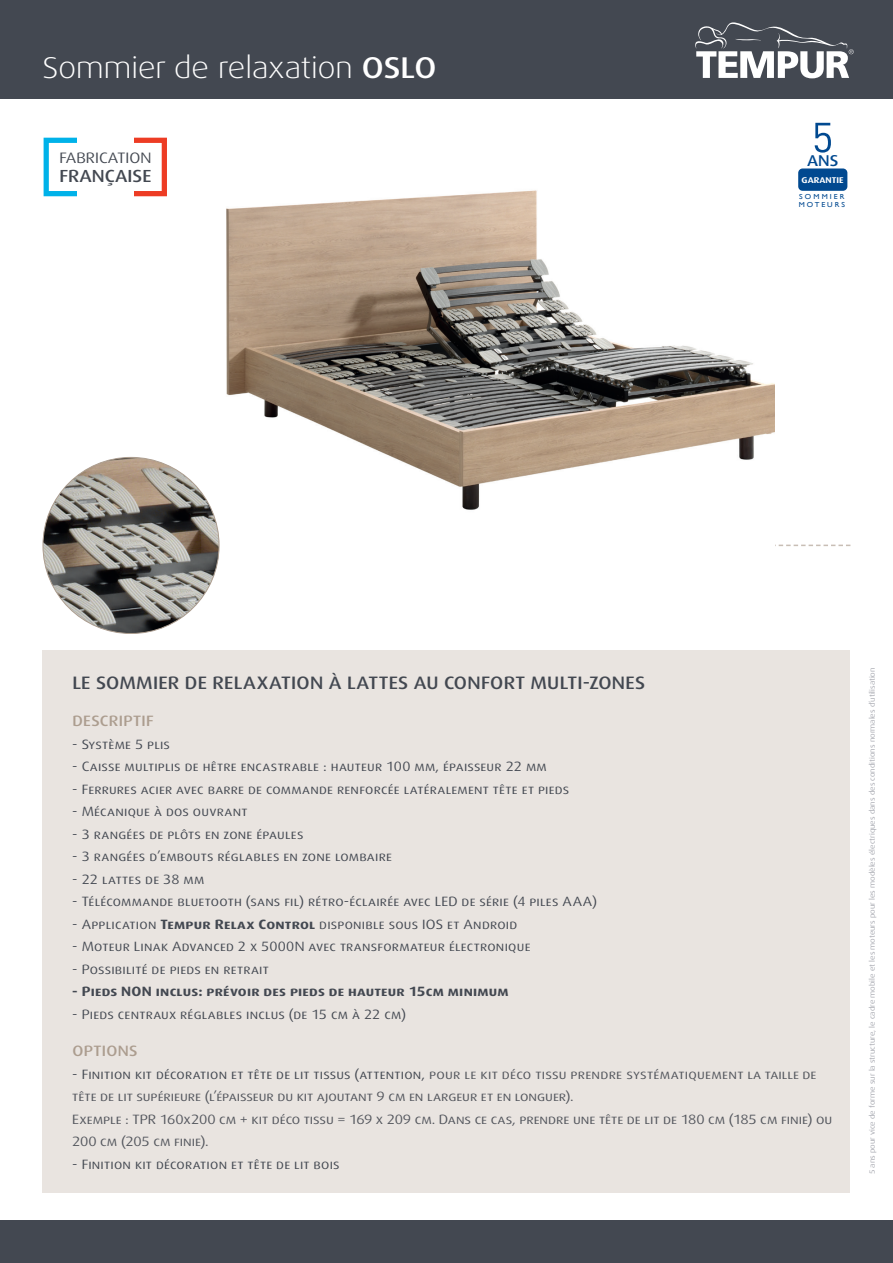
<style>
.page{position:relative;width:893px;height:1263px;background:#fff}
.page>*{position:absolute;margin:0;border:0;box-sizing:border-box;transform-origin:0 0}
.t1{font:300 expanded 30px "Dax OT";color:#fff}
.t2{font:500 expanded 18px "Dax OT";letter-spacing:.015em;color:#434851}
.t3{font:500 expanded 17.55px "Dax OT";color:#434851}
.t4{font:500 15.6px "Dax Wide";color:#014990}
.t5{font:expanded 15.15px "Dax OT";color:#434851}
.t6{font:500 expanded 15px "Dax OT";letter-spacing:.025em;color:#ac9d8f}
.t7{font:expanded 13.5px "Dax OT";letter-spacing:.015em;color:#434851}
.t8{font:expanded 13.5px/22.5px "Dax OT";color:#52555c}
.t9{font:700 expanded 13.5px "Dax OT";letter-spacing:.02em;color:#434851}
.t10{font:700 8.4px "Dax Wide";color:#fff}
.t11{font:expanded 7.5px "Dax OT";color:#a2a4ac}
.t12{font:7.2px/8.7px "Gill Sans";letter-spacing:.26em;color:#014990;scale:1.08 1}
.s1{font-weight:500}
.s2{font-weight:700}
.s3{color:#434851}
</style>
<div class="page">
<div style="left:0;top:1220px;width:893px;height:43px;background:#434851"></div>
<div style="left:0;top:0;width:893px;height:99px;background:#434851"></div>
<div style="left:43px;top:651px;width:807px;height:542px;background:#e9e4e0"></div>
<div style="left:798px;top:168px;width:49px;height:23px;background:#014990;border-radius:4px"></div>
<svg style="left:815px;top:123px;width:16px;height:30px"></svg>
<svg style="left:775px;top:545px;width:75px;height:1px"></svg>
<svg style="left:695px;top:22px;width:159px;height:56px"></svg>
<div style="left:44px;top:138px;width:47px;height:58px;border:5px solid #00b2e9"></div>
<div style="left:120px;top:138px;width:47px;height:58px;border:5px solid #ed3c24"></div>
<div style="left:77px;top:126px;width:56px;height:82px;background:#fff"></div>
<img style="left:202px;top:190px;width:572px;height:376px">
<img style="left:43px;top:457px;width:176px;height:176px;border-radius:88px">
<h1 class="t1" style="left:43px;top:48px;width:395px">Sommier de relaxation <span class="s1">OSLO</span></h1>
<p class="t5" style="left:59px;top:149px;width:94px">FABRICATION</p>
<p class="t3" style="left:59px;top:165px;width:93px">FRANÇAISE</p>
<p class="t4" style="left:807px;top:152px;width:33px">ANS</p>
<p class="t10" style="left:802px;top:175px;width:43px">GARANTIE</p>
<p class="t12" style="left:799px;top:192px;width:44px">SOMMIER<br>MOTEURS</p>
<h2 class="t2" style="left:72px;top:671px;width:574px">LE SOMMIER DE RELAXATION À LATTES AU CONFORT MULTI-ZONES</h2>
<p class="t6" style="left:72px;top:711px;width:83px">DESCRIPTIF</p>
<p class="t7" style="left:72px;top:735px;width:99px">- Système 5 plis</p>
<p class="t7" style="left:72px;top:758px;width:476px">- Caisse multiplis de hêtre encastrable : hauteur 100 mm, épaisseur 22 mm</p>
<p class="t7" style="left:72px;top:780px;width:498px">- Ferrures acier avec barre de commande renforcée latéralement tête et pieds</p>
<p class="t7" style="left:72px;top:803px;width:177px">- Mécanique à dos ouvrant</p>
<p class="t7" style="left:72px;top:825px;width:233px">- 3 rangées de plôts en zone épaules</p>
<p class="t7" style="left:72px;top:848px;width:321px">- 3 rangées d’embouts réglables en zone lombaire</p>
<p class="t7" style="left:72px;top:871px;width:133px">- 22 lattes de 38 mm</p>
<p class="t7" style="left:72px;top:893px;width:526px">- Télécommande bluetooth (sans fil) rétro-éclairée avec LED de série (4 piles AAA)</p>
<p class="t7" style="left:72px;top:916px;width:447px">- Application <span class="s2">Tempur Relax Control</span> disponible sous IOS et Android</p>
<p class="t7" style="left:72px;top:938px;width:460px">- Moteur Linak Advanced 2 x 5000N avec transformateur électronique</p>
<p class="t7" style="left:72px;top:961px;width:198px">- Possibilité de pieds en retrait</p>
<p class="t9" style="left:72px;top:983px;width:438px">- Pieds NON inclus: prévoir des pieds de hauteur 15cm minimum</p>
<p class="t7" style="left:72px;top:1006px;width:335px">- Pieds centraux réglables inclus (de 15 cm à 22 cm)</p>
<p class="t6" style="left:72px;top:1041px;width:67px">OPTIONS</p>
<p class="t8" style="left:72px;top:1063px;width:761px"><span class="s3">- Finition kit décoration et tête de lit tissus (attention,</span> pour le kit déco tissu prendre systématiquement la taille de tête de lit supérieure (l’épaisseur du kit ajoutant 9 cm en largeur et en longuer).<br>Exemple : TPR 160x200 cm + kit déco tissu = 169 x 209 cm. Dans ce cas, prendre une tête de lit de 180 cm (185 cm finie) ou 200 cm (205 cm finie).</p>
<p class="t7" style="left:72px;top:1155px;width:269px">- Finition kit décoration et tête de lit bois</p>
<p class="t11" style="left:867px;top:1174px;width:508px;rotate:-90deg">5 ans pour vice de forme sur la structure, le cadre mobile et les moteurs pour les modèles électriques dans des conditions normales d’utilisation</p>
</div>
